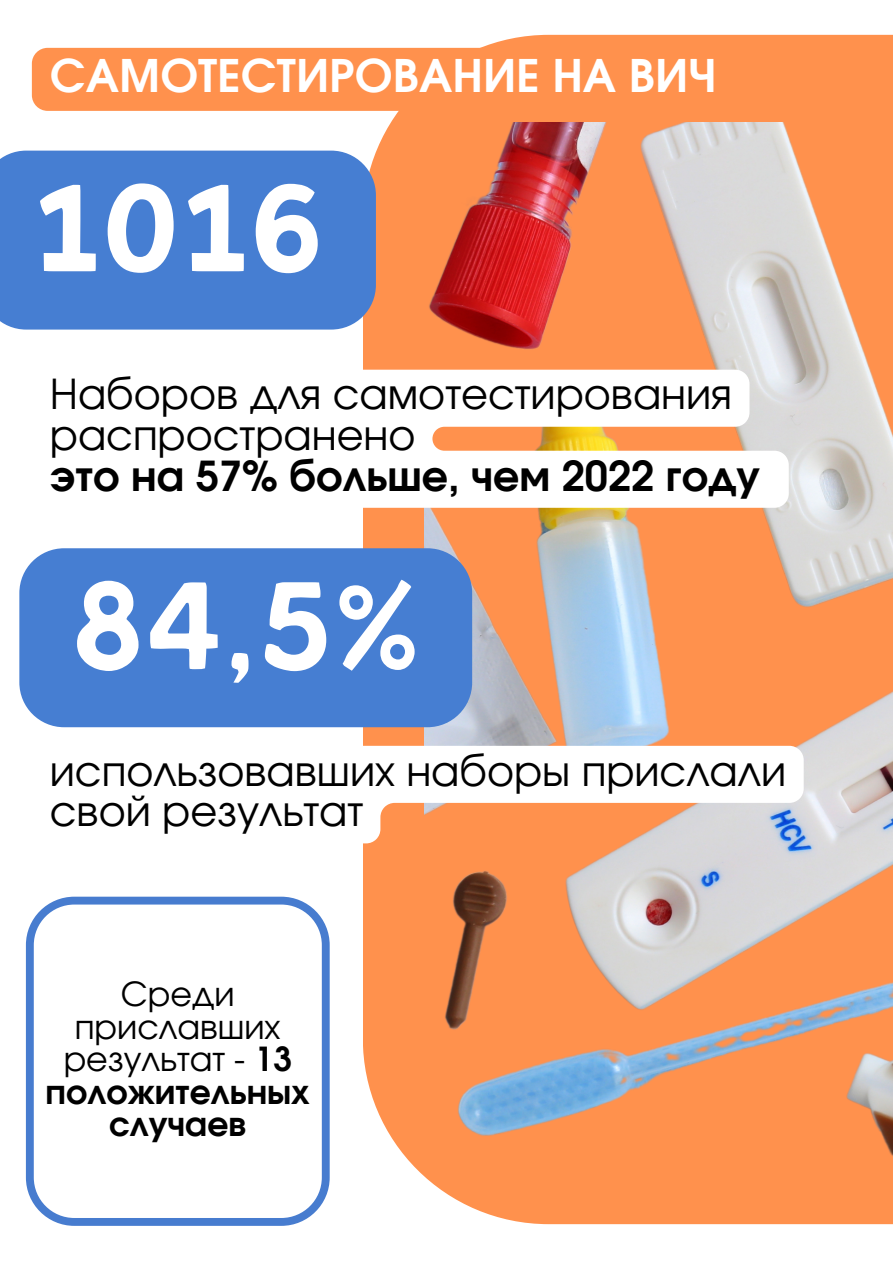
<style>
.page{position:relative;width:893px;height:1264px;background:#fff}
.page>*{position:absolute;margin:0;border:0;box-sizing:border-box;transform-origin:0 0}
.t1{font:127.8px "Kent 4 F";color:#fff}
.t2{font:700 45px "Evolventa";color:#fff}
.t3{font:41.4px/40.5px "Evolventa";color:#000}
.t4{font:33.15px/32.7px "Evolventa";color:#000;text-align:center}
.s1{font-weight:700}
</style>
<div class="page">
<div style="left:363px;top:35px;width:529px;height:1189px;background:#ff914d"></div>
<img style="left:424px;top:123px;width:468px;height:1102px">
<div style="left:32px;top:48px;width:703px;height:63px;background:#ff914d;border-radius:16px"></div>
<div style="left:0;top:151px;width:376px;height:178px;background:#467ed2"></div>
<svg style="left:363px;top:370px;width:425px;height:138px;background:#fcf0e5"></svg>
<div style="left:19px;top:548px;width:453px;height:179px;background:#467ed2;border-radius:45px"></div>
<svg style="left:363px;top:745px;width:440px;height:98px;fill:#fff"></svg>
<svg style="left:26px;top:896px;width:303px;height:329px"></svg>
<p class="t2" style="left:50px;top:56px;width:668px">САМОТЕСТИРОВАНИЕ НА ВИЧ</p>
<h1 class="t1" style="left:33px;top:175px;width:294px">1016</h1>
<h3 class="t3" style="left:50px;top:377px;width:711px">Наборов для самотестирования распространено<br><span class="s1">это на 57% больше, чем 2022 году</span></h3>
<h1 class="t1" style="left:70px;top:573px;width:352px">84,5%</h1>
<h3 class="t3" style="left:50px;top:753px;width:737px">использовавших наборы прислали свой результат</h3>
<p class="t4" style="left:46px;top:979px;width:266px">Среди приславших результат - <span class="s1">13 положительных случаев</span></p>
</div>
